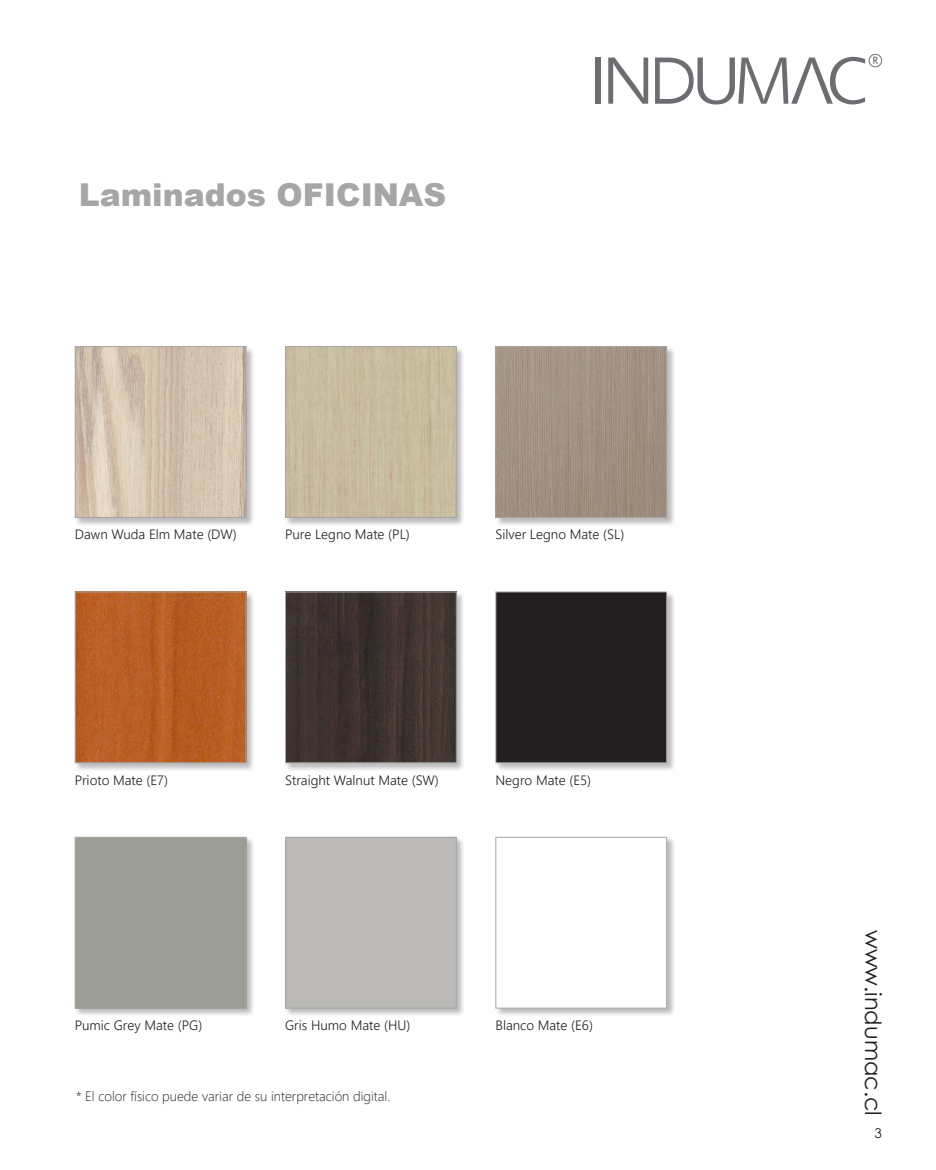
<style>
.page{position:relative;width:936px;height:1170px;background:#fff}
.page>*{position:absolute;margin:0;border:0;box-sizing:border-box;transform-origin:0 0}
.t1{font:900 31.5px "Arial";color:#a6a6a6}
.t2{font:22.5px "Century Gothic";color:#231f20}
.t3{font:300 13.5px "Yu Gothic UI";color:#231f20}
.t4{font:300 13.5px "Yu Gothic UI";color:#231f20}
.t5{font:13.5px "Century Gothic";color:#231f20}
</style>
<div class="page">
<svg style="left:873px;top:57px;width:5px;height:7px"></svg>
<div style="left:868px;top:54px;width:13px;height:13px;border:1px solid #6c6d70;border-radius:50%"></div>
<div style="left:595px;top:58px;width:6px;height:46px;background:#6c6d70"></div>
<svg style="left:655px;top:57px;width:210px;height:47px"></svg>
<svg style="left:608px;top:58px;width:40px;height:46px"></svg>
<div style="left:74px;top:346px;width:181px;height:181px;background:#231f20;opacity:.3"></div>
<img style="left:77px;top:348px;width:167px;height:168px">
<div style="left:75px;top:346px;width:171px;height:172px;border:1px solid #a6a6a6"></div>
<div style="left:285px;top:346px;width:180px;height:181px;background:#231f20;opacity:.3"></div>
<div style="left:287px;top:348px;width:167px;height:168px;background:#c8bc9f"></div>
<div style="left:285px;top:346px;width:171px;height:172px;border:1px solid #a6a6a6"></div>
<div style="left:285px;top:591px;width:180px;height:181px;background:#231f20;opacity:.3"></div>
<img style="left:287px;top:593px;width:167px;height:168px">
<div style="left:285px;top:591px;width:171px;height:172px;border:1px solid #a6a6a6"></div>
<div style="left:495px;top:346px;width:181px;height:181px;background:#231f20;opacity:.3"></div>
<img style="left:497px;top:348px;width:168px;height:168px">
<div style="left:495px;top:346px;width:172px;height:172px;border:1px solid #a6a6a6"></div>
<div style="left:495px;top:591px;width:181px;height:181px;background:#231f20;opacity:.3"></div>
<div style="left:496px;top:592px;width:170px;height:170px;background:#231f20"></div>
<div style="left:495px;top:591px;width:172px;height:172px;border:1px solid #a6a6a6"></div>
<div style="left:495px;top:836px;width:181px;height:181px;background:#231f20;opacity:.3"></div>
<div style="left:495px;top:836px;width:172px;height:172px;background:#fff;border:1px solid #a6a6a6"></div>
<div style="left:285px;top:836px;width:180px;height:181px;background:#231f20;opacity:.3"></div>
<div style="left:287px;top:838px;width:167px;height:168px;background:#bbbab8"></div>
<div style="left:285px;top:836px;width:171px;height:172px;border:1px solid #a6a6a6"></div>
<div style="left:74px;top:836px;width:181px;height:181px;background:#231f20;opacity:.3"></div>
<div style="left:77px;top:838px;width:167px;height:168px;background:#9c9d95"></div>
<div style="left:75px;top:836px;width:171px;height:172px;border:1px solid #a6a6a6"></div>
<div style="left:74px;top:591px;width:181px;height:181px;background:#231f20;opacity:.3"></div>
<img style="left:77px;top:593px;width:167px;height:168px">
<div style="left:75px;top:591px;width:171px;height:172px;border:1px solid #a6a6a6"></div>
<p class="t1" style="left:79px;top:171px;width:369px">Laminados OFICINAS</p>
<p class="t3" style="left:75px;top:522px;width:163px">Dawn Wuda Elm Mate (DW)</p>
<p class="t3" style="left:285px;top:522px;width:126px">Pure Legno Mate (PL)</p>
<p class="t3" style="left:495px;top:522px;width:130px">Silver Legno Mate (SL)</p>
<p class="t3" style="left:75px;top:767px;width:95px">Prioto Mate (E7)</p>
<p class="t3" style="left:285px;top:767px;width:155px">Straight Walnut Mate (SW)</p>
<p class="t3" style="left:495px;top:767px;width:97px">Negro Mate (E5)</p>
<p class="t3" style="left:75px;top:1012px;width:129px">Pumic Grey Mate (PG)</p>
<p class="t3" style="left:285px;top:1012px;width:127px">Gris Humo Mate (HU)</p>
<p class="t3" style="left:495px;top:1012px;width:99px">Blanco Mate (E6)</p>
<p class="t4" style="left:76px;top:1083px;width:316px">* El color físico puede variar de su interpretación digital.</p>
<p class="t2" style="left:888px;top:929px;width:187px;rotate:90deg">www.indumac.cl</p>
<p class="t5" style="left:874px;top:1123px;width:9px">3</p>
</div>
